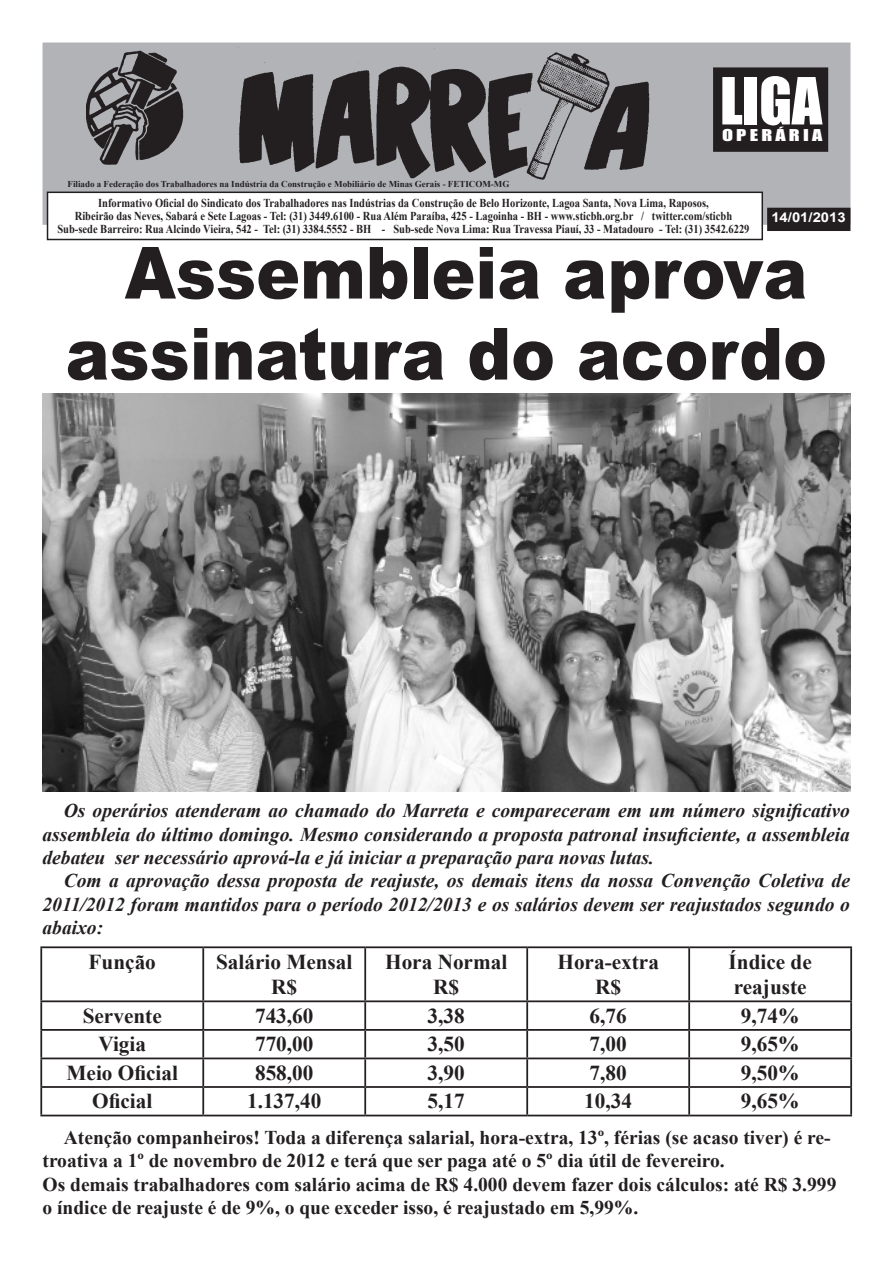
<style>
.page{position:relative;width:893px;height:1263px;background:#fff}
.page>*{position:absolute;margin:0;border:0;box-sizing:border-box;transform-origin:0 0}
.t1{font:900 72px/81px "Arial";color:#231f20;text-align:center;scale:.91 1}
.t2{font:60px "Impact";color:#fff}
.t3{font:700 21.3px/25.5px "Times New Roman";color:#231f20;text-align:center}
.t4{font:italic 700 19.5px/23.4px "Times New Roman";color:#231f20;text-align:justify}
.t5{font:700 19.5px/23.4px "Times New Roman";color:#231f20}
.t6{font:15px "Impact";letter-spacing:.16em;color:#fff;scale:1.35 1}
.t7{font:700 13.5px "Arial";color:#fff;scale:1.1 1}
.t8{font:700 12.15px/13.4px "Times New Roman";color:#231f20;text-align:center;scale:.87 1}
.t9{font:700 9px "Times New Roman";color:#231f20}
</style>
<div class="page">
<div style="left:43px;top:43px;width:807px;height:182px;background:#b2b3b7"></div>
<div style="left:768px;top:208px;width:82px;height:22px;background:#231f20"></div>
<div style="left:767px;top:208px;width:83px;height:23px;border:2px solid #231f20"></div>
<img style="left:238px;top:47px;width:411px;height:133px">
<img style="left:86px;top:43px;width:97px;height:122px">
<div style="left:714px;top:68px;width:113px;height:83px;background:#231f20"></div>
<div style="left:713px;top:67px;width:115px;height:85px;border:2px solid #231f20"></div>
<div style="left:48px;top:192px;width:714px;height:47px;background:#fff"></div>
<div style="left:47px;top:192px;width:716px;height:48px;border:2px solid #231f20"></div>
<hr style="left:40px;top:946px;width:163px;height:2px;background:#231f20">
<hr style="left:40px;top:948px;width:2px;height:52px;background:#231f20">
<hr style="left:203px;top:946px;width:162px;height:2px;background:#231f20">
<hr style="left:202px;top:948px;width:2px;height:52px;background:#231f20">
<hr style="left:365px;top:946px;width:162px;height:2px;background:#231f20">
<hr style="left:364px;top:948px;width:2px;height:52px;background:#231f20">
<hr style="left:527px;top:946px;width:162px;height:2px;background:#231f20">
<hr style="left:526px;top:948px;width:2px;height:52px;background:#231f20">
<hr style="left:689px;top:946px;width:163px;height:2px;background:#231f20">
<hr style="left:688px;top:948px;width:2px;height:52px;background:#231f20">
<hr style="left:850px;top:948px;width:2px;height:52px;background:#231f20">
<hr style="left:40px;top:1000px;width:163px;height:2px;background:#231f20">
<hr style="left:40px;top:1002px;width:2px;height:27px;background:#231f20">
<hr style="left:203px;top:1000px;width:162px;height:2px;background:#231f20">
<hr style="left:202px;top:1002px;width:2px;height:27px;background:#231f20">
<hr style="left:365px;top:1000px;width:162px;height:2px;background:#231f20">
<hr style="left:364px;top:1002px;width:2px;height:27px;background:#231f20">
<hr style="left:527px;top:1000px;width:162px;height:2px;background:#231f20">
<hr style="left:526px;top:1002px;width:2px;height:27px;background:#231f20">
<hr style="left:689px;top:1000px;width:163px;height:2px;background:#231f20">
<hr style="left:688px;top:1002px;width:2px;height:27px;background:#231f20">
<hr style="left:850px;top:1002px;width:2px;height:27px;background:#231f20">
<hr style="left:40px;top:1029px;width:163px;height:2px;background:#231f20">
<hr style="left:40px;top:1031px;width:2px;height:26px;background:#231f20">
<hr style="left:203px;top:1029px;width:162px;height:2px;background:#231f20">
<hr style="left:202px;top:1031px;width:2px;height:26px;background:#231f20">
<hr style="left:365px;top:1029px;width:162px;height:2px;background:#231f20">
<hr style="left:364px;top:1031px;width:2px;height:26px;background:#231f20">
<hr style="left:527px;top:1029px;width:162px;height:2px;background:#231f20">
<hr style="left:526px;top:1031px;width:2px;height:26px;background:#231f20">
<hr style="left:689px;top:1029px;width:163px;height:2px;background:#231f20">
<hr style="left:688px;top:1031px;width:2px;height:26px;background:#231f20">
<hr style="left:850px;top:1031px;width:2px;height:26px;background:#231f20">
<hr style="left:40px;top:1057px;width:163px;height:2px;background:#231f20">
<hr style="left:40px;top:1059px;width:2px;height:27px;background:#231f20">
<hr style="left:203px;top:1057px;width:162px;height:2px;background:#231f20">
<hr style="left:202px;top:1059px;width:2px;height:27px;background:#231f20">
<hr style="left:365px;top:1057px;width:162px;height:2px;background:#231f20">
<hr style="left:364px;top:1059px;width:2px;height:27px;background:#231f20">
<hr style="left:527px;top:1057px;width:162px;height:2px;background:#231f20">
<hr style="left:526px;top:1059px;width:2px;height:27px;background:#231f20">
<hr style="left:689px;top:1057px;width:163px;height:2px;background:#231f20">
<hr style="left:688px;top:1059px;width:2px;height:27px;background:#231f20">
<hr style="left:850px;top:1059px;width:2px;height:27px;background:#231f20">
<hr style="left:40px;top:1086px;width:163px;height:2px;background:#231f20">
<hr style="left:40px;top:1088px;width:2px;height:27px;background:#231f20">
<hr style="left:203px;top:1086px;width:162px;height:2px;background:#231f20">
<hr style="left:202px;top:1088px;width:2px;height:27px;background:#231f20">
<hr style="left:365px;top:1086px;width:162px;height:2px;background:#231f20">
<hr style="left:364px;top:1088px;width:2px;height:27px;background:#231f20">
<hr style="left:527px;top:1086px;width:162px;height:2px;background:#231f20">
<hr style="left:526px;top:1088px;width:2px;height:27px;background:#231f20">
<hr style="left:689px;top:1086px;width:163px;height:2px;background:#231f20">
<hr style="left:688px;top:1088px;width:2px;height:27px;background:#231f20">
<hr style="left:850px;top:1088px;width:2px;height:27px;background:#231f20">
<hr style="left:40px;top:1115px;width:163px;height:1px;background:#231f20">
<hr style="left:203px;top:1115px;width:162px;height:1px;background:#231f20">
<hr style="left:365px;top:1115px;width:162px;height:1px;background:#231f20">
<hr style="left:527px;top:1115px;width:162px;height:1px;background:#231f20">
<hr style="left:689px;top:1115px;width:163px;height:1px;background:#231f20">
<img style="left:43px;top:393px;width:807px;height:398px">
<p class="t9" style="left:68px;top:178px;width:443px">Filiado a Federação dos Trabalhadores na Indústria da Construção e Mobiliário de Minas Gerais - FETICOM-MG</p>
<p class="t2" style="left:720px;top:54px;width:104px">LIGA</p>
<p class="t6" style="left:722px;top:124px;width:76px">OPERÁRIA</p>
<p class="t8" style="left:98px;top:196px;width:703px">Informativo Oficial do Sindicato dos Trabalhadores nas Indústrias da Construção de Belo Horizonte, Lagoa Santa, Nova Lima, Raposos,</p>
<p class="t8" style="left:57px;top:209px;width:797px">Ribeirão das Neves, Sabará e Sete Lagoas - Tel: (31) 3449.6100 - Rua Além Paraíba, 425 - Lagoinha - BH - www.sticbh.org.br / twitter.com/sticbh<br>Sub-sede Barreiro: Rua Alcindo Vieira, 542 - Tel: (31) 3384.5552 - BH - Sub-sede Nova Lima: Rua Travessa Piauí, 33 - Matadouro - Tel: (31) 3542.6229</p>
<p class="t7" style="left:771px;top:208px;width:69px">14/01/2013</p>
<p class="t1" style="left:66px;top:230px;width:838px">Assembleia aprova assinatura do acordo</p>
<p class="t4" style="left:43px;top:798px;width:809px;text-indent:21px">Os operários atenderam ao chamado do Marreta e compareceram em um número significativo assembleia do último domingo. Mesmo considerando a proposta patronal insuficiente, a assembleia debateu ser necessário aprová-la e já iniciar a preparação para novas lutas.</p>
<p class="t4" style="left:43px;top:869px;width:809px;text-indent:21px">Com a aprovação dessa proposta de reajuste, os demais itens da nossa Convenção Coletiva de 2011/2012 foram mantidos para o período 2012/2013 e os salários devem ser reajustados segundo o abaixo:</p>
<p class="t3" style="left:89px;top:948px;width:69px">Função</p>
<p class="t3" style="left:216px;top:948px;width:138px">Salário Mensal<br>R$</p>
<p class="t3" style="left:385px;top:948px;width:124px">Hora Normal</p>
<p class="t3" style="left:433px;top:974px;width:27px">R$</p>
<p class="t3" style="left:557px;top:948px;width:103px">Hora-extra</p>
<p class="t3" style="left:595px;top:974px;width:27px">R$</p>
<p class="t3" style="left:729px;top:948px;width:85px">Índice de</p>
<p class="t3" style="left:734px;top:974px;width:74px">reajuste</p>
<p class="t3" style="left:83px;top:1002px;width:81px">Servente</p>
<p class="t3" style="left:255px;top:1002px;width:60px">743,60</p>
<p class="t3" style="left:428px;top:1002px;width:39px">3,38</p>
<p class="t3" style="left:590px;top:1002px;width:39px">6,76</p>
<p class="t3" style="left:741px;top:1002px;width:60px">9,74%</p>
<p class="t3" style="left:98px;top:1031px;width:49px">Vigia</p>
<p class="t3" style="left:255px;top:1031px;width:60px">770,00</p>
<p class="t3" style="left:428px;top:1031px;width:39px">3,50</p>
<p class="t3" style="left:590px;top:1031px;width:39px">7,00</p>
<p class="t3" style="left:741px;top:1031px;width:60px">9,65%</p>
<p class="t3" style="left:67px;top:1059px;width:113px">Meio Oficial</p>
<p class="t3" style="left:255px;top:1059px;width:60px">858,00</p>
<p class="t3" style="left:428px;top:1059px;width:39px">3,90</p>
<p class="t3" style="left:590px;top:1059px;width:39px">7,80</p>
<p class="t3" style="left:741px;top:1059px;width:60px">9,50%</p>
<p class="t3" style="left:92px;top:1088px;width:62px">Oficial</p>
<p class="t3" style="left:247px;top:1088px;width:76px">1.137,40</p>
<p class="t3" style="left:428px;top:1088px;width:39px">5,17</p>
<p class="t3" style="left:584px;top:1088px;width:49px">10,34</p>
<p class="t3" style="left:741px;top:1088px;width:60px">9,65%</p>
<p class="t5" style="left:43px;top:1125px;width:790px;text-indent:21px">Atenção companheiros! Toda a diferença salarial, hora-extra, 13º, férias (se acaso tiver) é re&shy;troativa a 1º de novembro de 2012 e terá que ser paga até o 5º dia útil de fevereiro.</p>
<p class="t5" style="left:43px;top:1172px;width:795px">Os demais trabalhadores com salário acima de R$ 4.000 devem fazer dois cálculos: até R$ 3.999 o índice de reajuste é de 9%, o que exceder isso, é reajustado em 5,99%.</p>
</div>
